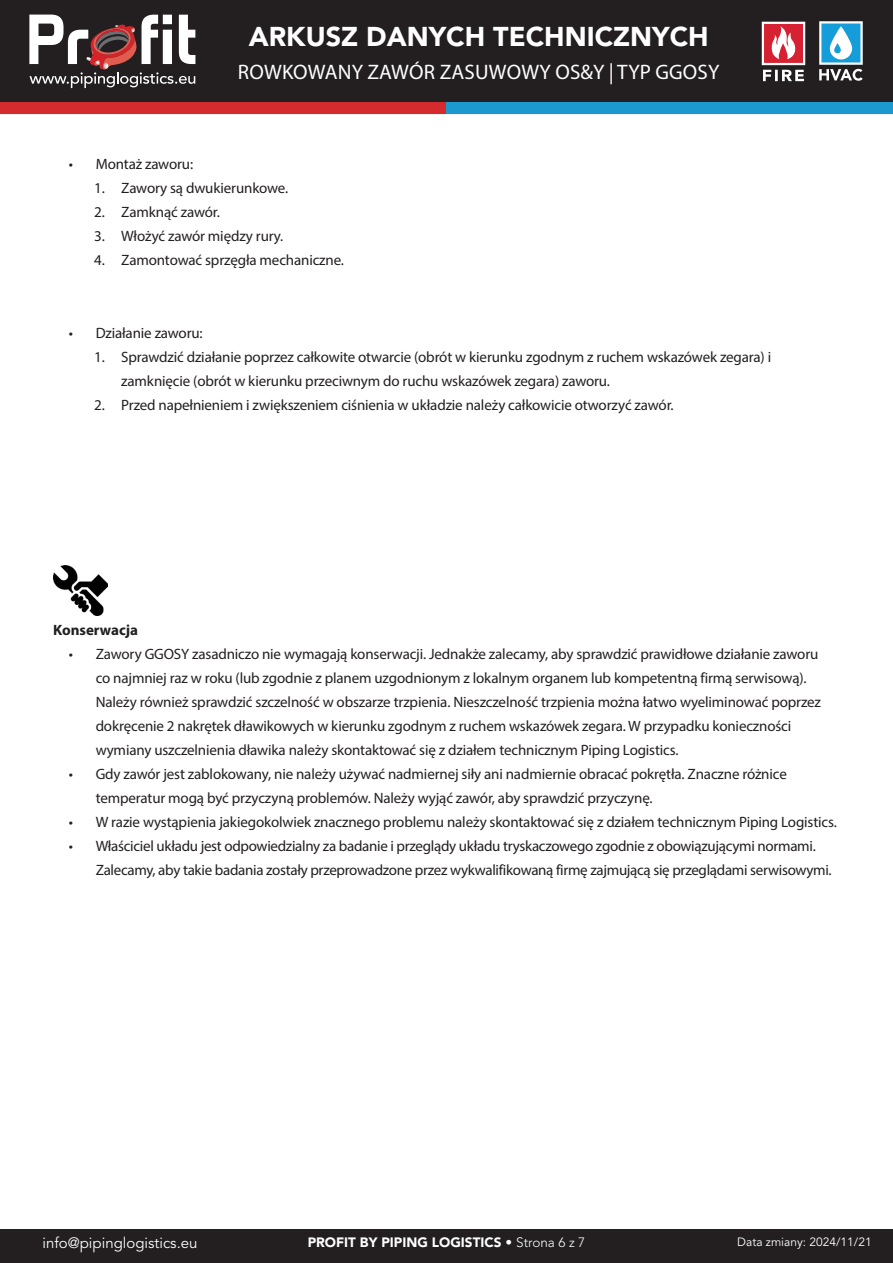
<style>
.page{position:relative;width:893px;height:1263px;background:#fff}
.page>*{position:absolute;margin:0;border:0;box-sizing:border-box;transform-origin:0 0}
.t1{font:900 27px "Avenir LT Std";color:#fff}
.t2{font:21px "Myriad Pro";letter-spacing:.01em;color:#fff}
.t3{font:15px/24px "Myriad Pro";letter-spacing:-.01em;color:#231f20}
.t4{font:15px "Avenir LT Std";color:#fff}
.Titles{font:700 15px "Myriad Pro";color:#231f20}
.t5{font:900 13.5px "Avenir LT Std";color:#fff}
.t6{font:12px "Avenir LT Std";color:#fff}
.s1{font-weight:300}
</style>
<div class="page">
<img style="left:53px;top:566px;width:55px;height:49px">
<div style="left:0;top:1229px;width:893px;height:34px;background:#231f20"></div>
<div style="left:0;top:0;width:893px;height:103px;background:#231f20"></div>
<div style="left:0;top:103px;width:446px;height:11px;background:#d52b2e"></div>
<div style="left:446px;top:103px;width:447px;height:11px;background:#1c98ce"></div>
<svg style="left:29px;top:15px;width:166px;height:73px"></svg>
<svg style="left:762px;top:22px;width:43px;height:59px"></svg>
<svg style="left:819px;top:21px;width:44px;height:60px"></svg>
<h1 class="t1" style="left:249px;top:21px;width:461px">ARKUSZ DANYCH TECHNICZNYCH</h1>
<h2 class="t2" style="left:238px;top:59px;width:483px">ROWKOWANY ZAWÓR ZASUWOWY OS&amp;Y | TYP GGOSY</h2>
<p class="t3" style="left:69px;top:151px;width:126px">• Montaż zaworu:</p>
<p class="t3" style="left:94px;top:175px;width:196px">1. Zawory są dwukierunkowe.</p>
<p class="t3" style="left:94px;top:199px;width:127px">2. Zamknąć zawór.</p>
<p class="t3" style="left:94px;top:223px;width:191px">3. Włożyć zawór między rury.</p>
<p class="t3" style="left:94px;top:247px;width:251px">4. Zamontować sprzęgła mechaniczne.</p>
<p class="t3" style="left:69px;top:321px;width:136px">• Działanie zaworu:</p>
<p class="t3" style="left:121px;top:345px;width:652px;text-indent:-27px">1. Sprawdzić działanie poprzez całkowite otwarcie (obrót w kierunku zgodnym z ruchem wskazówek zegara) i zamknięcie (obrót w kierunku przeciwnym do ruchu wskazówek zegara) zaworu.</p>
<p class="t3" style="left:94px;top:393px;width:581px">2. Przed napełnieniem i zwiększeniem ciśnienia w układzie należy całkowicie otworzyć zawór.</p>
<p class="Titles" style="left:53px;top:621px;width:87px">Konserwacja</p>
<p class="t3" style="left:96px;top:642px;width:727px;text-indent:-27px">• Zawory GGOSY zasadniczo nie wymagają konserwacji. Jednakże zalecamy, aby sprawdzić prawidłowe działanie zaworu co najmniej raz w roku (lub zgodnie z planem uzgodnionym z lokalnym organem lub kompetentną firmą serwisową).<br>Należy również sprawdzić szczelność w obszarze trzpienia. Nieszczelność trzpienia można łatwo wyeliminować poprzez dokręcenie 2 nakrętek dławikowych w kierunku zgodnym z ruchem wskazówek zegara. W przypadku konieczności wymiany uszczelnienia dławika należy skontaktować się z działem technicznym Piping Logistics.</p>
<p class="t3" style="left:96px;top:762px;width:693px;text-indent:-27px">• Gdy zawór jest zablokowany, nie należy używać nadmiernej siły ani nadmiernie obracać pokrętła. Znaczne różnice temperatur mogą być przyczyną problemów. Należy wyjąć zawór, aby sprawdzić przyczynę.</p>
<p class="t3" style="left:69px;top:810px;width:770px">• W razie wystąpienia jakiegokolwiek znacznego problemu należy skontaktować się z działem technicznym Piping Logistics.</p>
<p class="t3" style="left:96px;top:834px;width:738px;text-indent:-27px">• Właściciel układu jest odpowiedzialny za badanie i przeglądy układu tryskaczowego zgodnie z obowiązującymi normami.<br>Zalecamy, aby takie badania zostały przeprowadzone przez wykwalifikowaną firmę zajmującą się przeglądami serwisowymi.</p>
<p class="t4" style="left:43px;top:1234px;width:157px">info@pipinglogistics.eu</p>
<p class="t5" style="left:308px;top:1234px;width:279px">PROFIT BY PIPING LOGISTICS • <span class="s1">Strona 6 z 7</span></p>
<p class="t6" style="left:737px;top:1235px;width:136px">Data zmiany: 2024/11/21</p>
</div>
